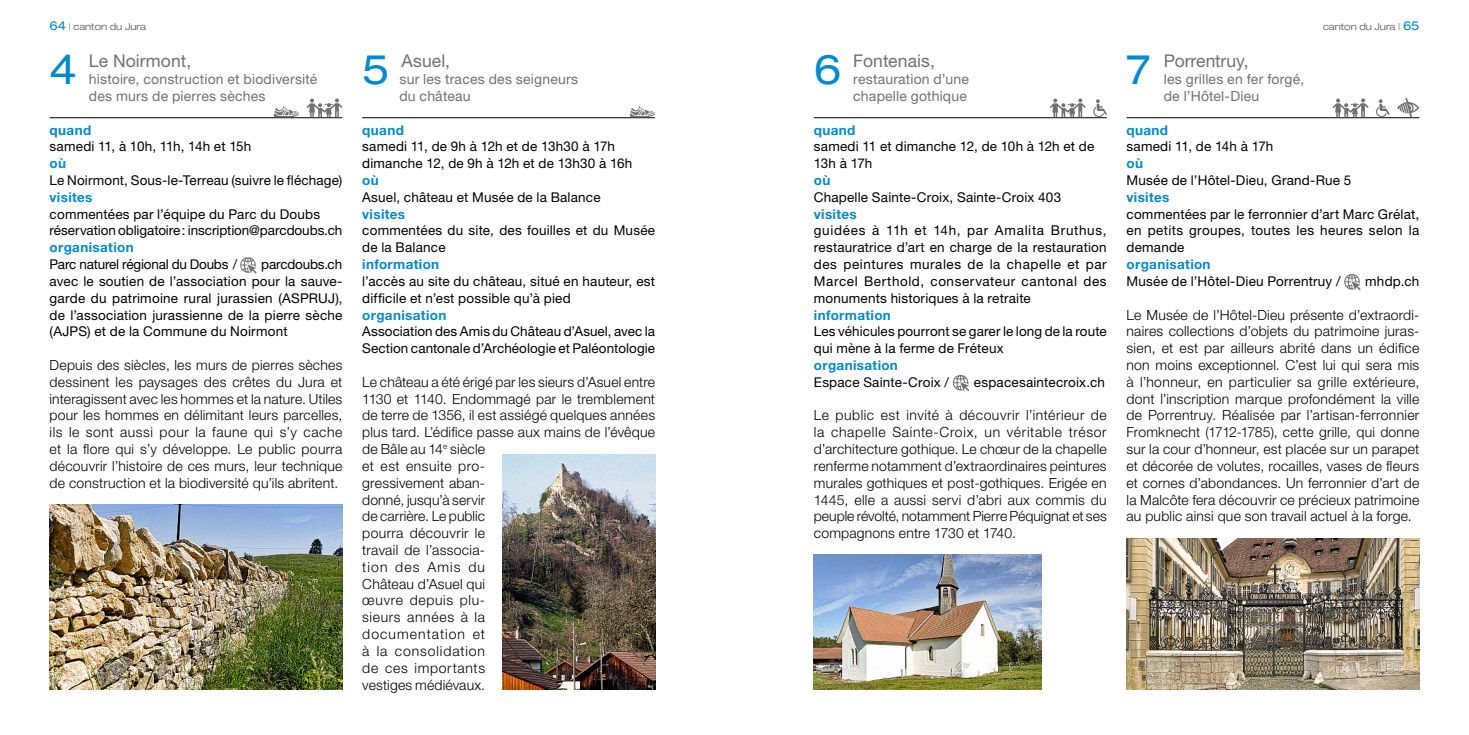
<style>
.page{position:relative;width:1469px;height:735px;background:#fff}
.page>*{position:absolute;margin:0;border:0;box-sizing:border-box;transform-origin:0 0}
.t1{font:expanded 40.95px "Helvetica Neue LT Std";color:#008acd}
.t2{font:17.5px "Helvetica Neue LT Std";letter-spacing:.005em;color:#707171}
.t3{font:300 14px/16.8px "Helvetica Neue LT Std";letter-spacing:.015em;color:#000;text-align:justify}
.t4{font:14px/16.8px "Helvetica Neue LT Std";letter-spacing:.015em;color:#707171}
.t5{font:13.47px/16.8px "Helvetica Neue LT Std";letter-spacing:.015em;color:#000}
.t6{font:700 13.47px "Helvetica Neue LT Std";letter-spacing:.025em;color:#008acd}
.t7{font:13.47px "Helvetica Neue LT Std";letter-spacing:-.015em;color:#000}
.t8{font:300 expanded 9.62px "Helvetica Neue LT Std";color:#515151}
.s1{font-weight:400;font-size:12.25px;color:#008acd}
</style>
<div class="page">
<hr style="left:362px;top:117px;width:293px;height:1px;background:#000">
<svg style="left:630px;top:106px;width:25px;height:11px"></svg>
<hr style="left:1126px;top:117px;width:293px;height:1px;background:#000">
<svg style="left:1332px;top:98px;width:36px;height:19px"></svg>
<svg style="left:1376px;top:99px;width:13px;height:18px"></svg>
<svg style="left:1397px;top:98px;width:22px;height:19px"></svg>
<svg style="left:1344px;top:274px;width:17px;height:17px"></svg>
<hr style="left:814px;top:117px;width:292px;height:1px;background:#000">
<svg style="left:1050px;top:98px;width:35px;height:19px"></svg>
<svg style="left:1093px;top:99px;width:13px;height:18px"></svg>
<svg style="left:952px;top:375px;width:18px;height:17px"></svg>
<hr style="left:50px;top:117px;width:292px;height:1px;background:#000">
<svg style="left:274px;top:106px;width:25px;height:11px"></svg>
<svg style="left:306px;top:98px;width:36px;height:19px"></svg>
<svg style="left:240px;top:257px;width:17px;height:17px"></svg>
<img style="left:1126px;top:538px;width:293px;height:151px">
<img style="left:814px;top:554px;width:227px;height:135px">
<img style="left:503px;top:454px;width:152px;height:234px">
<img style="left:50px;top:504px;width:292px;height:185px">
<p class="t8" style="left:50px;top:20px;width:98px"><span class="s1">64</span> | canton du Jura</p>
<p class="t8" style="left:1323px;top:20px;width:98px">canton du Jura | <span class="s1">65</span></p>
<h1 class="t1" style="left:362px;top:45px;width:29px">5</h1>
<p class="t2" style="left:401px;top:51px;width:50px">Asuel,</p>
<h1 class="t1" style="left:50px;top:45px;width:29px">4</h1>
<p class="t2" style="left:89px;top:51px;width:104px">Le Noirmont,</p>
<h1 class="t1" style="left:814px;top:45px;width:29px">6</h1>
<p class="t2" style="left:853px;top:51px;width:83px">Fontenais,</p>
<h1 class="t1" style="left:1126px;top:45px;width:26px">7</h1>
<p class="t2" style="left:1163px;top:51px;width:86px">Porrentruy,</p>
<p class="t4" style="left:89px;top:70px;width:230px">histoire, construction et biodiversité des murs de pierres sèches</p>
<p class="t6" style="left:50px;top:121px;width:43px">quand</p>
<p class="t5" style="left:50px;top:138px;width:203px">samedi 11, à 10h, 11h, 14h et 15h</p>
<p class="t6" style="left:50px;top:155px;width:18px">où</p>
<p class="t5" style="left:50px;top:171px;width:294px">Le Noirmont, Sous-le-Terreau (suivre le fléchage)</p>
<p class="t6" style="left:50px;top:188px;width:44px">visites</p>
<p class="t5" style="left:50px;top:205px;width:294px">commentées par l’équipe du Parc du Doubs réservation obligatoire: inscription@parcdoubs.ch</p>
<p class="t6" style="left:50px;top:239px;width:86px">organisation</p>
<p class="t7" style="left:50px;top:256px;width:189px">Parc naturel régional du Doubs /</p>
<p class="t4" style="left:1163px;top:70px;width:142px">les grilles en fer forgé, de l’Hôtel-Dieu</p>
<p class="t6" style="left:1126px;top:121px;width:43px">quand</p>
<p class="t5" style="left:1126px;top:138px;width:148px">samedi 11, de 14h à 17h</p>
<p class="t6" style="left:1126px;top:155px;width:18px">où</p>
<p class="t5" style="left:1126px;top:171px;width:226px">Musée de l’Hôtel-Dieu, Grand-Rue 5</p>
<p class="t6" style="left:1126px;top:188px;width:44px">visites</p>
<p class="t5" style="left:1126px;top:205px;width:294px;text-align:justify">commentées par le ferronnier d’art Marc Grélat, en petits groupes, toutes les heures selon la demande</p>
<p class="t6" style="left:1126px;top:256px;width:86px">organisation</p>
<p class="t5" style="left:1126px;top:272px;width:215px">Musée de l’Hôtel-Dieu Porrentruy /</p>
<p class="t5" style="left:1365px;top:272px;width:56px">mhdp.ch</p>
<p class="t3" style="left:1126px;top:306px;width:294px">Le Musée de l’Hôtel-Dieu présente d’extraordi&shy;naires collections d’objets du patrimoine juras&shy;sien, et est par ailleurs abrité dans un édifice non moins exceptionnel. C’est lui qui sera mis à l’honneur, en particulier sa grille extérieure, dont l’inscription marque profondément la ville de Porrentruy. Réalisée par l’artisan-ferronnier Fromknecht (1712-1785), cette grille, qui donne sur la cour d’honneur, est placée sur un parapet et décorée de volutes, rocailles, vases de fleurs et cornes d’abondances. Un ferronnier d’art de la Malcôte fera découvrir ce précieux patrimoine au public ainsi que son travail actuel à la forge.</p>
<p class="t4" style="left:399px;top:70px;width:180px">sur les traces des seigneurs du château</p>
<p class="t6" style="left:362px;top:121px;width:43px">quand</p>
<p class="t5" style="left:362px;top:138px;width:271px">samedi 11, de 9h à 12h et de 13h30 à 17h dimanche 12, de 9h à 12h et de 13h30 à 16h</p>
<p class="t6" style="left:362px;top:172px;width:18px">où</p>
<p class="t5" style="left:362px;top:188px;width:240px">Asuel, château et Musée de la Balance</p>
<p class="t6" style="left:362px;top:205px;width:44px">visites</p>
<p class="t5" style="left:362px;top:222px;width:294px">commentées du site, des fouilles et du Musée de la Balance</p>
<p class="t6" style="left:362px;top:256px;width:78px">information</p>
<p class="t5" style="left:362px;top:272px;width:294px">l’accès au site du château, situé en hauteur, est difficile et n’est possible qu’à pied</p>
<p class="t6" style="left:362px;top:306px;width:86px">organisation</p>
<p class="t5" style="left:362px;top:323px;width:294px">Association des Amis du Château d’Asuel, avec la<br>Section cantonale d’Archéologie et Paléontologie</p>
<p class="t3" style="left:362px;top:373px;width:294px;text-align:left">Le château a été érigé par les sieurs d’Asuel entre<br>1130 et 1140. Endommagé par le tremblement de terre de 1356, il est assiégé quelques années plus tard. L’édifice passe aux mains de l’évêque de Bâle au 14<sup>e</sup> siècle<br>et est ensuite pro-<br>gressivement aban-<br>donné, jusqu’à servir<br>de carrière. Le public<br>pourra découvrir le<br>travail de l’associa-<br>tion des Amis du<br>Château d’Asuel qui<br>œuvre depuis plu-<br>sieurs années à la<br>documentation et<br>à la consolidation<br>de ces importants<br>vestiges médiévaux.</p>
<p class="t4" style="left:853px;top:70px;width:117px">restauration d’une chapelle gothique</p>
<p class="t6" style="left:814px;top:121px;width:43px">quand</p>
<p class="t5" style="left:814px;top:138px;width:282px">samedi 11 et dimanche 12, de 10h à 12h et de<br>13h à 17h</p>
<p class="t6" style="left:814px;top:172px;width:18px">où</p>
<p class="t5" style="left:814px;top:188px;width:249px">Chapelle Sainte-Croix, Sainte-Croix 403</p>
<p class="t6" style="left:814px;top:205px;width:44px">visites</p>
<p class="t5" style="left:814px;top:222px;width:294px;text-align:justify">guidées à 11h et 14h, par Amalita Bruthus, restauratrice d’art en charge de la restauration des peintures murales de la chapelle et par Marcel Berthold, conservateur cantonal des monuments historiques à la retraite</p>
<p class="t6" style="left:814px;top:306px;width:78px">information</p>
<p class="t5" style="left:814px;top:323px;width:294px">Les véhicules pourront se garer le long de la route qui mène à la ferme de Fréteux</p>
<p class="t6" style="left:814px;top:357px;width:86px">organisation</p>
<p class="t5" style="left:814px;top:373px;width:137px">Espace Sainte-Croix /</p>
<p class="t5" style="left:974px;top:373px;width:133px">espacesaintecroix.ch</p>
<p class="t3" style="left:814px;top:406px;width:294px">Le public est invité à découvrir l’intérieur de la chapelle Sainte-Croix, un véritable trésor d’architecture gothique. Le chœur de la chapelle renferme notamment d’extraordinaires peintures murales gothiques et post-gothiques. Erigée en 1445, elle a aussi servi d’abri aux commis du peuple révolté, notamment Pierre Péquignat et ses compagnons entre 1730 et 1740.</p>
<p class="t5" style="left:50px;top:255px;width:294px;text-align:justify;text-indent:212px">parcdoubs.ch avec le soutien de l’association pour la sauve&shy;garde du patrimoine rural jurassien (ASPRUJ), de l’association jurassienne de la pierre sèche (AJPS) et de la Commune du Noirmont</p>
<p class="t3" style="left:50px;top:356px;width:294px">Depuis des siècles, les murs de pierres sèches dessinent les paysages des crêtes du Jura et interagissent avec les hommes et la nature. Utiles pour les hommes en délimitant leurs parcelles, ils le sont aussi pour la faune qui s’y cache et la flore qui s’y développe. Le public pourra découvrir l’histoire de ces murs, leur technique de construction et la biodiversité qu’ils abritent.</p>
</div>
